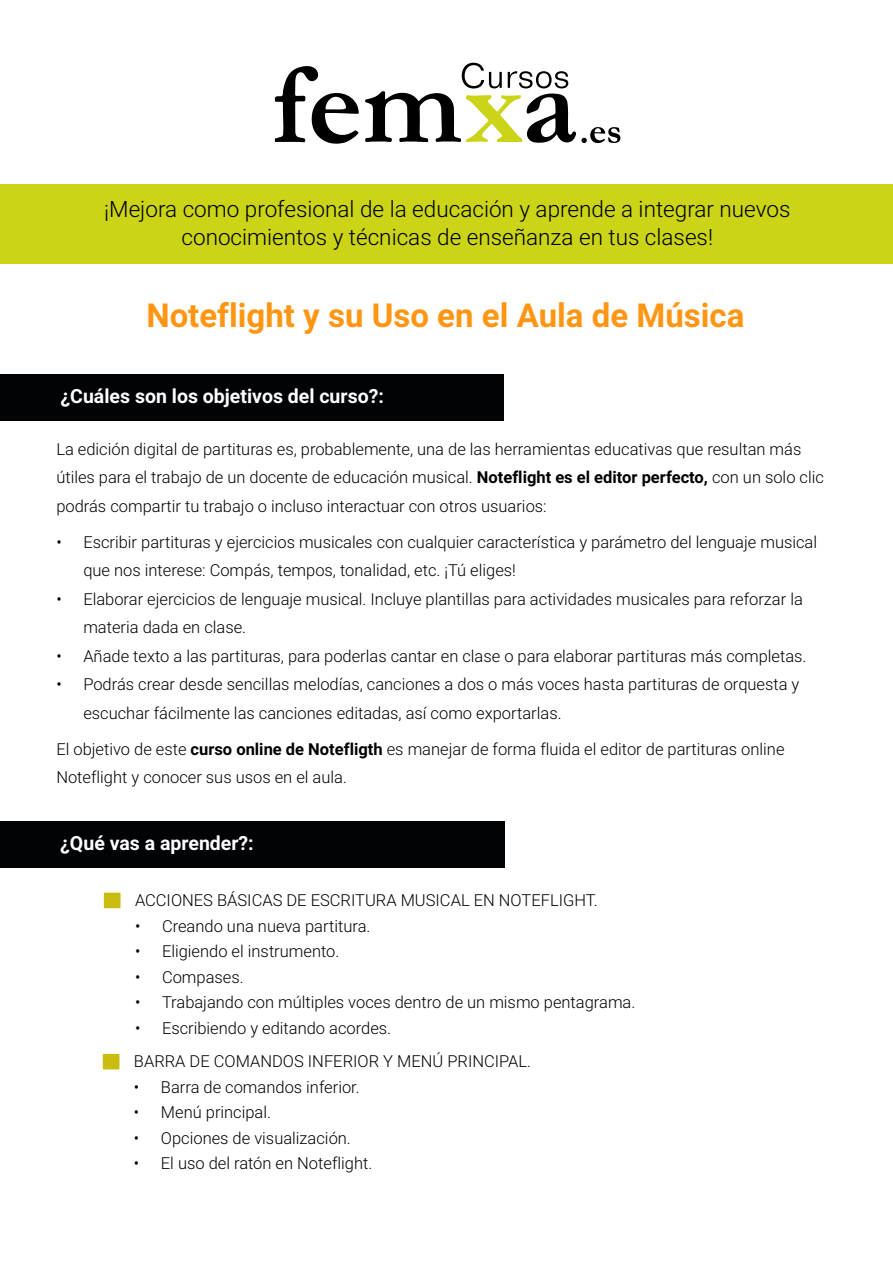
<style>
.page{position:relative;width:893px;height:1263px;background:#fff}
.page>*{position:absolute;margin:0;border:0;box-sizing:border-box;transform-origin:0 0}
.t1{font:700 33px "Roboto";color:#ff9613}
.t2{font:300 22.5px/28.5px "Roboto";color:#000;text-align:center}
.t3{font:700 19.5px "Roboto";color:#fff}
.t4{font:300 16.5px/28.5px "Roboto";color:#000}
.s1{font-weight:700}
</style>
<div class="page">
<div style="left:0;top:374px;width:504px;height:47px;background:#010305"></div>
<div style="left:0;top:821px;width:505px;height:47px;background:#010305"></div>
<svg style="left:104px;top:893px;width:17px;height:15px"></svg>
<svg style="left:103px;top:1054px;width:16px;height:15px"></svg>
<svg style="left:275px;top:66px;width:84px;height:78px"></svg>
<svg style="left:365px;top:63px;width:255px;height:80px"></svg>
<div style="left:0;top:185px;width:893px;height:79px;background:#cbd416"></div>
<h2 class="t2" style="left:104px;top:194px;width:688px">¡Mejora como profesional de la educación y aprende a integrar nuevos conocimientos y técnicas de enseñanza en tus clases!</h2>
<h1 class="t1" style="left:146px;top:292px;width:600px">Noteflight y su Uso en el Aula de Música</h1>
<p class="t3" style="left:61px;top:383px;width:325px">¿Cuáles son los objetivos del curso?:</p>
<p class="t4" style="left:56px;top:434px;width:769px">La edición digital de partituras es, probablemente, una de las herramientas educativas que resultan más útiles para el trabajo de un docente de educación musical. <span class="s1">Noteflight es el editor perfecto,</span> con un solo clic podrás compartir tu trabajo o incluso interactuar con otros usuarios:</p>
<p class="t4" style="left:83px;top:527px;width:735px;text-indent:-27px">• Escribir partituras y ejercicios musicales con cualquier característica y parámetro del lenguaje musical que nos interese: Compás, tempos, tonalidad, etc. ¡Tú eliges!</p>
<p class="t4" style="left:83px;top:584px;width:721px;text-indent:-27px">• Elaborar ejercicios de lenguaje musical. Incluye plantillas para actividades musicales para reforzar la materia dada en clase.</p>
<p class="t4" style="left:56px;top:641px;width:752px">• Añade texto a las partituras, para poderlas cantar en clase o para elaborar partituras más completas.</p>
<p class="t4" style="left:83px;top:669px;width:718px;text-indent:-27px">• Podrás crear desde sencillas melodías, canciones a dos o más voces hasta partituras de orquesta y escuchar fácilmente las canciones editadas, así como exportarlas.</p>
<p class="t4" style="left:56px;top:734px;width:730px">El objetivo de este <span class="s1">curso online de Notefligth</span> es manejar de forma fluida el editor de partituras online<br>Noteflight y conocer sus usos en el aula.</p>
<p class="t3" style="left:60px;top:830px;width:195px">¿Qué vas a aprender?:</p>
<p class="t4" style="left:135px;top:885px;width:464px">ACCIONES BÁSICAS DE ESCRITURA MUSICAL EN NOTEFLIGHT.</p>
<p class="t4" style="left:135px;top:911px;width:237px">• Creando una nueva partitura.</p>
<p class="t4" style="left:135px;top:936px;width:206px">• Eligiendo el instrumento.</p>
<p class="t4" style="left:135px;top:962px;width:110px">• Compases.</p>
<p class="t4" style="left:135px;top:987px;width:502px">• Trabajando con múltiples voces dentro de un mismo pentagrama.</p>
<p class="t4" style="left:134px;top:1010px;width:399px;line-height:33.8px">• Escribiendo y editando acordes.<br>BARRA DE COMANDOS INFERIOR Y MENÚ PRINCIPAL.</p>
<p class="t4" style="left:134px;top:1072px;width:227px">• Barra de comandos inferior.</p>
<p class="t4" style="left:134px;top:1097px;width:139px">• Menú principal.</p>
<p class="t4" style="left:134px;top:1123px;width:218px">• Opciones de visualización.</p>
<p class="t4" style="left:134px;top:1148px;width:240px">• El uso del ratón en Noteflight.</p>
</div>
